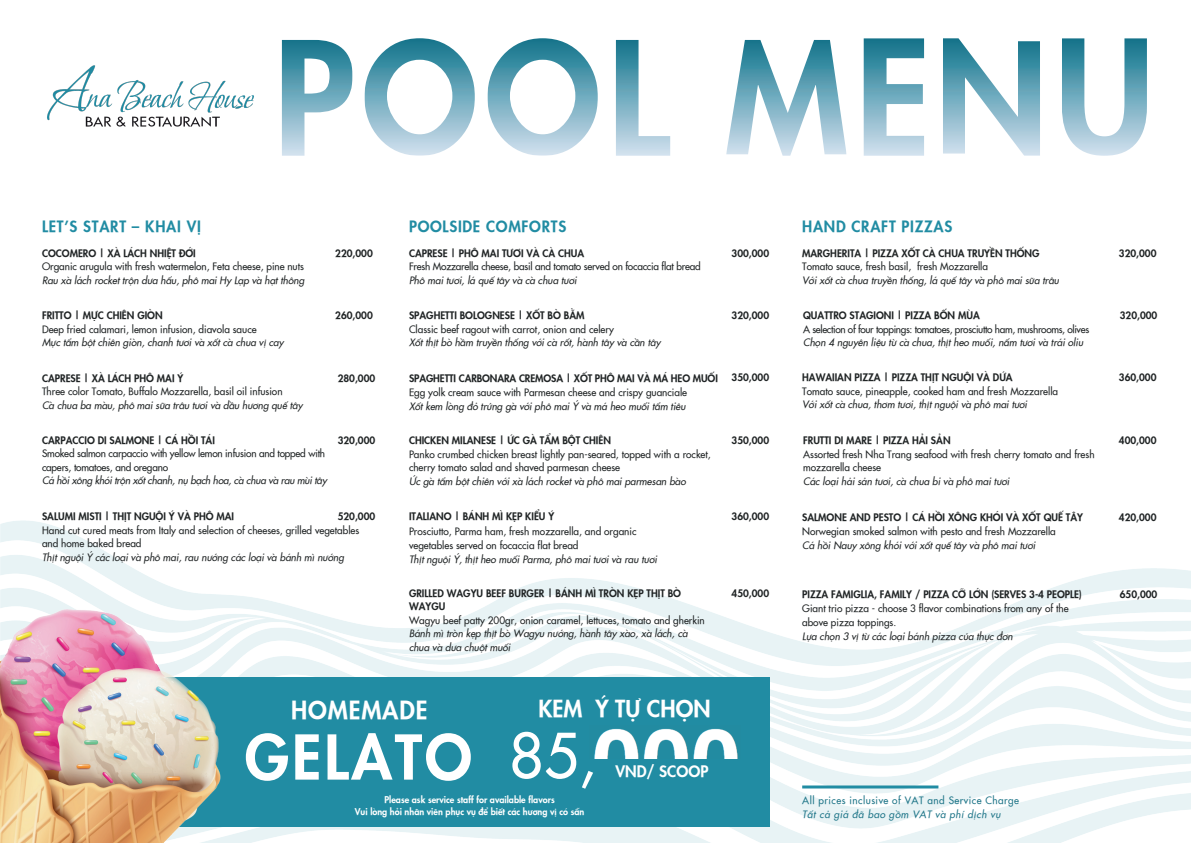
<style>
.page{position:relative;width:1191px;height:843px;background:#fff}
.page>*{position:absolute;margin:0;border:0;box-sizing:border-box;transform-origin:0 0}
.t1{font:800 60px "SFU Futura";letter-spacing:.05em;color:#fff}
.t2{font:800 24px "SFU Futura";letter-spacing:.035em;color:#fff}
.t3{font:800 22.6px "SFU Futura";color:#fff}
.t4{font:800 15.3px "SFU Futura";color:#fff}
.t5{font:800 15px "SFU Futura";letter-spacing:.05em;color:#218ca3}
.t6{font:10px/13.5px "SFU Futura";color:#202425}
.t7{font:italic 10px/13.5px "SFU Futura";color:#202425}
.t8{font:800 10px/13.5px "SFU Futura";color:#202425}
.t9{font:10px/13.5px "SFU Futura";letter-spacing:-.02em;color:#202425}
.t10{font:10px "SFU Futura";letter-spacing:-.03em;color:#202425}
.t11{font:italic 10px "SFU Futura";letter-spacing:-.02em;color:#202425}
.t12{font:10px "SFU Futura";letter-spacing:.05em;color:#207689}
.t13{font:italic 10px "SFU Futura";letter-spacing:.05em;color:#207689}
.t14{font:800 9px/12px "SFU Futura";color:#fff;text-align:center}
.s1{font-weight:400}
</style>
<div class="page">
<img style="left:47px;top:65px;width:207px;height:62px">
<img style="left:282px;top:40px;width:70px;height:116px">
<img style="left:364px;top:38px;width:111px;height:117px">
<img style="left:487px;top:38px;width:110px;height:117px">
<img style="left:615px;top:40px;width:55px;height:116px">
<img style="left:726px;top:40px;width:120px;height:116px">
<img style="left:863px;top:38px;width:61px;height:118px">
<img style="left:943px;top:38px;width:96px;height:118px">
<img style="left:1062px;top:38px;width:84px;height:118px">
<img style="left:0;top:520px;width:1190px;height:322px">
<div style="left:119px;top:676px;width:650px;height:150px;background:#218ca3"></div>
<img style="left:0;top:599px;width:225px;height:243px">
<img style="left:594px;top:728px;width:144px;height:30px">
<hr style="left:802px;top:785px;width:136px;height:3px;background:#218ca3">
<h3 class="t5" style="left:42px;top:214px;width:160px">LET’S START – KHAI VỊ</h3>
<h3 class="t5" style="left:409px;top:214px;width:159px">POOLSIDE COMFORTS</h3>
<h3 class="t5" style="left:802px;top:214px;width:151px">HAND CRAFT PIZZAS</h3>
<p class="t8" style="left:42px;top:245px;width:155px">COCOMERO | XÀ LÁCH NHIỆT ĐỚI</p>
<p class="t8" style="left:335px;top:245px;width:39px">220,000</p>
<p class="t6" style="left:42px;top:259px;width:263px">Organic arugula with fresh watermelon, Feta cheese, pine nuts</p>
<p class="t7" style="left:42px;top:272px;width:264px">Rau xà lách rocket trộn dưa hấu, phô mai Hy Lạp và hạt thông</p>
<p class="t8" style="left:409px;top:245px;width:177px">CAPRESE | PHÔ MAI TƯƠI VÀ CÀ CHUA</p>
<p class="t8" style="left:731px;top:245px;width:39px">300,000</p>
<p class="t9" style="left:409px;top:259px;width:293px">Fresh Mozzarella cheese, basil and tomato served on focaccia flat bread</p>
<p class="t7" style="left:409px;top:272px;width:169px">Phô mai tươi, lá quế tây và cà chua tươi</p>
<p class="t8" style="left:802px;top:245px;width:239px">MARGHERITA | PIZZA XỐT CÀ CHUA TRUYỀN THỐNG</p>
<p class="t6" style="left:802px;top:259px;width:187px">Tomato sauce, fresh basil, fresh Mozzarella</p>
<p class="t7" style="left:802px;top:272px;width:258px">Với xốt cà chua truyền thống, lá quế tây và phô mai sữa trâu</p>
<p class="t8" style="left:1118px;top:245px;width:39px">320,000</p>
<p class="t8" style="left:42px;top:308px;width:122px">FRITTO | MỰC CHIÊN GIÒN</p>
<p class="t6" style="left:42px;top:321px;width:216px">Deep fried calamari, lemon infusion, diavola sauce</p>
<p class="t7" style="left:42px;top:335px;width:243px">Mực tẩm bột chiên giòn, chanh tươi và xốt cà chua vị cay</p>
<p class="t8" style="left:335px;top:308px;width:39px">260,000</p>
<p class="t8" style="left:409px;top:308px;width:177px">SPAGHETTI BOLOGNESE | XỐT BÒ BẰM</p>
<p class="t6" style="left:409px;top:321px;width:206px">Classic beef ragout with carrot, onion and celery</p>
<p class="t7" style="left:409px;top:335px;width:253px">Xốt thịt bò hầm truyền thống với cà rốt, hành tây và cần tây</p>
<p class="t8" style="left:731px;top:308px;width:39px">320,000</p>
<p class="t8" style="left:803px;top:308px;width:178px">QUATTRO STAGIONI | PIZZA BỐN MÙA</p>
<p class="t10" style="left:803px;top:321px;width:287px">A selection of four toppings: tomatoes, prosciutto ham, mushrooms, olives</p>
<p class="t7" style="left:803px;top:335px;width:281px">Chọn 4 nguyên liệu từ cà chua, thịt heo muối, nấm tươi và trái oliu</p>
<p class="t8" style="left:1119px;top:308px;width:39px">320,000</p>
<p class="t8" style="left:42px;top:370px;width:143px">CAPRESE | XÀ LÁCH PHÔ MAI Ý</p>
<p class="t6" style="left:42px;top:384px;width:242px">Three color Tomato, Buffalo Mozzarella, basil oil infusion</p>
<p class="t7" style="left:42px;top:397px;width:262px">Cà chua ba màu, phô mai sữa trâu tươi và dầu hương quế tây</p>
<p class="t8" style="left:337px;top:370px;width:39px">280,000</p>
<p class="t8" style="left:409px;top:370px;width:310px">SPAGHETTI CARBONARA CREMOSA | XỐT PHÔ MAI VÀ MÁ HEO MUỐI</p>
<p class="t6" style="left:409px;top:384px;width:279px">Egg yolk cream sauce with Parmesan cheese and crispy guanciale</p>
<p class="t7" style="left:409px;top:399px;width:278px">Xốt kem lòng đỏ trứng gà với phô mai Ý và má heo muối tẩm tiêu</p>
<p class="t8" style="left:731px;top:369px;width:39px">350,000</p>
<p class="t8" style="left:802px;top:369px;width:212px">HAWAIIAN PIZZA | PIZZA THỊT NGUỘI VÀ DỨA</p>
<p class="t6" style="left:802px;top:383px;width:257px">Tomato sauce, pineapple, cooked ham and fresh Mozzarella</p>
<p class="t7" style="left:802px;top:397px;width:226px">Với xốt cà chua, thơm tươi, thịt nguội và phô mai tươi</p>
<p class="t8" style="left:1118px;top:369px;width:39px">360,000</p>
<p class="t8" style="left:42px;top:432px;width:174px">CARPACCIO DI SALMONE | CÁ HỒI TÁI</p>
<p class="t9" style="left:42px;top:446px;width:284px">Smoked salmon carpaccio with yellow lemon infusion and topped with capers, tomatoes, and oregano</p>
<p class="t11" style="left:42px;top:472px;width:286px">Cá hồi xông khói trộn xốt chanh, nụ bạch hoa, cà chua và rau mùi tây</p>
<p class="t8" style="left:337px;top:432px;width:39px">320,000</p>
<p class="t8" style="left:409px;top:432px;width:203px">CHICKEN MILANESE | ỨC GÀ TẨM BỘT CHIÊN</p>
<p class="t6" style="left:409px;top:446px;width:303px">Panko crumbed chicken breast lightly pan-seared, topped with a rocket, cherry tomato salad and shaved parmesan cheese</p>
<p class="t7" style="left:409px;top:473px;width:278px">Ức gà tẩm bột chiên với xà lách rocket và phô mai parmesan bào</p>
<p class="t8" style="left:731px;top:432px;width:39px">350,000</p>
<p class="t8" style="left:803px;top:432px;width:149px">FRUTTI DI MARE | PIZZA HẢI SẢN</p>
<p class="t6" style="left:803px;top:446px;width:293px">Assorted fresh Nha Trang seafood with fresh cherry tomato and fresh mozzarella cheese</p>
<p class="t7" style="left:803px;top:473px;width:208px">Các loại hải sản tươi, cà chua bi và phô mai tươi</p>
<p class="t8" style="left:1118px;top:432px;width:39px">400,000</p>
<p class="t8" style="left:42px;top:508px;width:193px">SALUMI MISTI | THỊT NGUỘI Ý VÀ PHÔ MAI</p>
<p class="t6" style="left:42px;top:522px;width:319px">Hand cut cured meats from Italy and selection of cheeses, grilled vegetables and home baked bread</p>
<p class="t7" style="left:42px;top:549px;width:303px">Thịt nguội Ý các loại và phô mai, rau nướng các loại và bánh mì nướng</p>
<p class="t8" style="left:337px;top:508px;width:39px">520,000</p>
<p class="t8" style="left:409px;top:508px;width:147px">ITALIANO | BÁNH MÌ KẸP KIỂU Ý</p>
<p class="t6" style="left:409px;top:523px;width:229px;line-height:14.2px">Prosciutto, Parma ham, fresh mozzarella, and organic vegetables served on focaccia flat bread</p>
<p class="t7" style="left:409px;top:551px;width:249px">Thịt nguội Ý, thịt heo muối Parma, phô mai tươi và rau tươi</p>
<p class="t8" style="left:409px;top:585px;width:273px">GRILLED WAGYU BEEF BURGER | BÁNH MÌ TRÒN KẸP THỊT BÒ<br>WAYGU</p>
<p class="t6" style="left:409px;top:612px;width:297px">Wagyu beef patty 200gr, onion caramel, lettuces, tomato and gherkin</p>
<p class="t7" style="left:409px;top:626px;width:280px">Bánh mì tròn kẹp thịt bò Wagyu nướng, hành tây xào, xà lách, cà chua và dưa chuột muối</p>
<p class="t8" style="left:731px;top:508px;width:39px">360,000</p>
<p class="t8" style="left:731px;top:585px;width:39px">450,000</p>
<p class="t8" style="left:802px;top:509px;width:282px">SALMONE AND PESTO | CÁ HỒI XÔNG KHÓI VÀ XỐT QUẾ TÂY</p>
<p class="t6" style="left:802px;top:523px;width:255px">Norwegian smoked salmon with pesto and fresh Mozzarella</p>
<p class="t7" style="left:802px;top:538px;width:235px">Cá hồi Nauy xông khói với xốt quế tây và phô mai tươi</p>
<p class="t8" style="left:802px;top:586px;width:281px">PIZZA FAMIGLIA, FAMILY / PIZZA CỠ LỚN (SERVES 3-4 PEOPLE)</p>
<p class="t6" style="left:802px;top:600px;width:268px;line-height:14.2px">Giant trio pizza - choose 3 flavor combinations from any of the above pizza toppings.</p>
<p class="t7" style="left:802px;top:629px;width:212px">Lựa chọn 3 vị từ các loại bánh pizza của thực đơn</p>
<p class="t8" style="left:1118px;top:509px;width:39px">420,000</p>
<p class="t8" style="left:1119px;top:586px;width:39px">650,000</p>
<h3 class="t3" style="left:538px;top:689px;width:173px">KEM Ý TỰ CHỌN</h3>
<h2 class="t2" style="left:291px;top:689px;width:138px">HOMEMADE</h2>
<h1 class="t1" style="left:245px;top:707px;width:353px">GELATO <span class="s1">85,</span></h1>
<h3 class="t4" style="left:615px;top:758px;width:94px">VND/ SCOOP</h3>
<p class="t14" style="left:355px;top:792px;width:231px">Please ask service staff for available flavors<br>Vui lòng hỏi nhân viên phục vụ để biết các hương vị có sẵn</p>
<p class="t12" style="left:802px;top:792px;width:218px">All prices inclusive of VAT and Service Charge</p>
<p class="t13" style="left:802px;top:805px;width:200px">Tất cả giá đã bao gồm VAT và phí dịch vụ</p>
</div>
